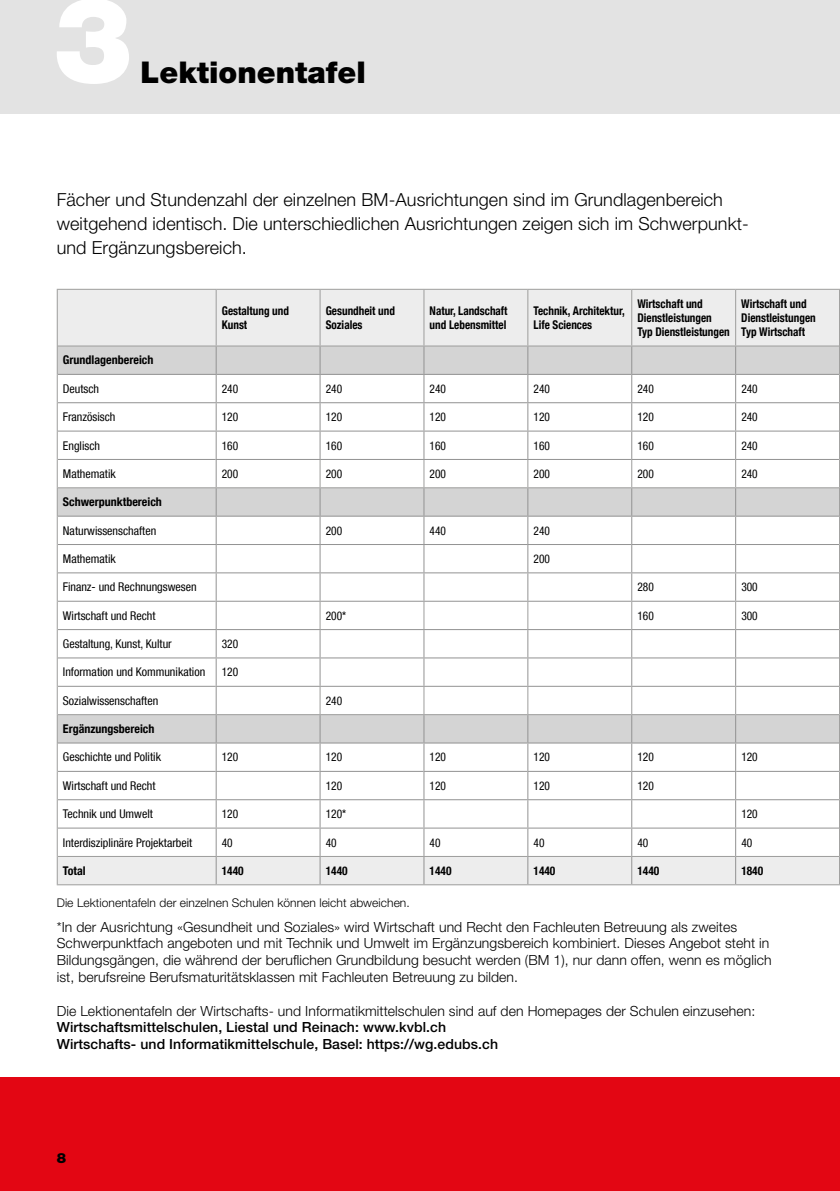
<style>
.page{position:relative;width:840px;height:1191px;background:#fff}
.page>*{position:absolute;margin:0;border:0;box-sizing:border-box;transform-origin:0 0}
.t1{font:900 120px "Helvetica Neue";color:#fff}
.t2{font:900 30px "Helvetica Neue";color:#000}
.t3{font:300 18px/24px "Helvetica Neue";letter-spacing:.005em;color:#000}
.t4{font:300 14px/16.8px "Helvetica Neue";letter-spacing:.005em;color:#000}
.t5{font:500 14px/16.8px "Helvetica Neue";letter-spacing:.005em;color:#000}
.t6{font:900 14px "Helvetica Neue";color:#000}
.t7{font:condensed 12px "Helvetica Neue LT Com";color:#000}
.t8{font:700 condensed 12px/14.4px "Helvetica Neue LT Com";color:#000;scale:.93 1}
.t9{font:condensed 12px "Helvetica Neue LT Com";color:#000;scale:.95 1}
.t10{font:300 12px "Helvetica Neue";letter-spacing:.005em;color:#000}
.t11{font:700 condensed 12px "Helvetica Neue LT Com";color:#000}
.t12{font:700 condensed 12px "Helvetica Neue LT Com";color:#000;scale:.95 1}
</style>
<div class="page">
<div style="left:0;top:0;width:839px;height:113px;background:#e3e3e3"></div>
<div style="left:0;top:1077px;width:839px;height:114px;background:#e30613"></div>
<svg style="left:57px;top:289px;width:782px;height:595px"></svg>
<hr style="left:57px;top:884px;width:159px;height:1px;background:#9d9d9c">
<hr style="left:216px;top:884px;width:104px;height:1px;background:#9d9d9c">
<hr style="left:320px;top:884px;width:103px;height:1px;background:#9d9d9c">
<hr style="left:423px;top:884px;width:104px;height:1px;background:#9d9d9c">
<hr style="left:527px;top:884px;width:104px;height:1px;background:#9d9d9c">
<hr style="left:631px;top:884px;width:104px;height:1px;background:#9d9d9c">
<hr style="left:735px;top:884px;width:104px;height:1px;background:#9d9d9c">
<h1 class="t1" style="left:53px;top:-31px;width:82px">3</h1>
<h2 class="t2" style="left:140px;top:54px;width:227px">Lektionentafel</h2>
<p class="t3" style="left:57px;top:187px;width:693px">Fächer und Stundenzahl der einzelnen BM-Ausrichtungen sind im Grundlagenbereich weitgehend identisch. Die unterschiedlichen Ausrichtungen zeigen sich im Schwerpunkt&shy;und Ergänzungsbereich.</p>
<p class="t8" style="left:222px;top:303px;width:74px">Gestaltung und<br>Kunst</p>
<p class="t8" style="left:325px;top:303px;width:76px">Gesundheit und<br>Soziales</p>
<p class="t8" style="left:429px;top:303px;width:85px">Natur, Landschaft und Lebensmittel</p>
<p class="t8" style="left:533px;top:303px;width:99px">Technik, Architektur,<br>Life Sciences</p>
<p class="t8" style="left:637px;top:296px;width:101px">Wirtschaft und<br>Dienstleistungen<br>Typ Dienstleistungen</p>
<p class="t8" style="left:740px;top:296px;width:81px">Wirtschaft und<br>Dienstleistungen<br>Typ Wirtschaft</p>
<p class="t11" style="left:63px;top:353px;width:92px">Grundlagenbereich</p>
<p class="t7" style="left:63px;top:381px;width:38px">Deutsch</p>
<p class="t9" style="left:222px;top:381px;width:19px">240</p>
<p class="t9" style="left:325px;top:381px;width:19px">240</p>
<p class="t9" style="left:429px;top:381px;width:19px">240</p>
<p class="t9" style="left:533px;top:381px;width:19px">240</p>
<p class="t9" style="left:637px;top:381px;width:19px">240</p>
<p class="t9" style="left:741px;top:381px;width:19px">240</p>
<p class="t7" style="left:63px;top:410px;width:54px">Französisch</p>
<p class="t9" style="left:222px;top:410px;width:19px">120</p>
<p class="t9" style="left:325px;top:410px;width:19px">120</p>
<p class="t9" style="left:429px;top:410px;width:19px">120</p>
<p class="t9" style="left:533px;top:410px;width:19px">120</p>
<p class="t9" style="left:637px;top:410px;width:19px">120</p>
<p class="t9" style="left:741px;top:410px;width:19px">240</p>
<p class="t7" style="left:63px;top:438px;width:39px">Englisch</p>
<p class="t9" style="left:222px;top:438px;width:19px">160</p>
<p class="t9" style="left:325px;top:438px;width:19px">160</p>
<p class="t9" style="left:429px;top:438px;width:19px">160</p>
<p class="t9" style="left:533px;top:438px;width:19px">160</p>
<p class="t9" style="left:637px;top:438px;width:19px">160</p>
<p class="t9" style="left:741px;top:438px;width:19px">240</p>
<p class="t7" style="left:63px;top:466px;width:54px">Mathematik</p>
<p class="t9" style="left:222px;top:466px;width:19px">200</p>
<p class="t9" style="left:325px;top:466px;width:19px">200</p>
<p class="t9" style="left:429px;top:466px;width:19px">200</p>
<p class="t9" style="left:533px;top:466px;width:19px">200</p>
<p class="t9" style="left:637px;top:466px;width:19px">200</p>
<p class="t9" style="left:741px;top:466px;width:19px">240</p>
<p class="t11" style="left:63px;top:495px;width:100px">Schwerpunktbereich</p>
<p class="t7" style="left:63px;top:523px;width:95px">Naturwissenschaften</p>
<p class="t9" style="left:325px;top:523px;width:19px">200</p>
<p class="t9" style="left:429px;top:523px;width:19px">440</p>
<p class="t9" style="left:533px;top:523px;width:19px">240</p>
<p class="t7" style="left:63px;top:551px;width:54px">Mathematik</p>
<p class="t9" style="left:533px;top:551px;width:19px">200</p>
<p class="t7" style="left:63px;top:580px;width:135px">Finanz- und Rechnungswesen</p>
<p class="t9" style="left:637px;top:580px;width:19px">280</p>
<p class="t9" style="left:741px;top:580px;width:19px">300</p>
<p class="t7" style="left:63px;top:608px;width:94px">Wirtschaft und Recht</p>
<p class="t9" style="left:325px;top:608px;width:23px">200*</p>
<p class="t9" style="left:637px;top:608px;width:19px">160</p>
<p class="t9" style="left:741px;top:608px;width:19px">300</p>
<p class="t7" style="left:63px;top:637px;width:110px">Gestaltung, Kunst, Kultur</p>
<p class="t9" style="left:222px;top:637px;width:19px">320</p>
<p class="t7" style="left:63px;top:665px;width:144px">Information und Kommunikation</p>
<p class="t9" style="left:222px;top:665px;width:19px">120</p>
<p class="t7" style="left:63px;top:693px;width:97px">Sozialwissenschaften</p>
<p class="t9" style="left:325px;top:693px;width:19px">240</p>
<p class="t11" style="left:63px;top:721px;width:93px">Ergänzungsbereich</p>
<p class="t7" style="left:63px;top:750px;width:99px">Geschichte und Politik</p>
<p class="t9" style="left:222px;top:750px;width:19px">120</p>
<p class="t9" style="left:325px;top:750px;width:19px">120</p>
<p class="t9" style="left:429px;top:750px;width:19px">120</p>
<p class="t9" style="left:533px;top:750px;width:19px">120</p>
<p class="t9" style="left:637px;top:750px;width:19px">120</p>
<p class="t9" style="left:741px;top:750px;width:19px">120</p>
<p class="t7" style="left:63px;top:778px;width:94px">Wirtschaft und Recht</p>
<p class="t9" style="left:325px;top:778px;width:19px">120</p>
<p class="t9" style="left:429px;top:778px;width:19px">120</p>
<p class="t9" style="left:533px;top:778px;width:19px">120</p>
<p class="t9" style="left:637px;top:778px;width:19px">120</p>
<p class="t7" style="left:63px;top:807px;width:91px">Technik und Umwelt</p>
<p class="t9" style="left:222px;top:807px;width:19px">120</p>
<p class="t9" style="left:325px;top:807px;width:23px">120*</p>
<p class="t9" style="left:741px;top:807px;width:19px">120</p>
<p class="t7" style="left:63px;top:835px;width:131px">Interdisziplinäre Projektarbeit</p>
<p class="t9" style="left:222px;top:835px;width:13px">40</p>
<p class="t9" style="left:325px;top:835px;width:13px">40</p>
<p class="t9" style="left:429px;top:835px;width:13px">40</p>
<p class="t9" style="left:533px;top:835px;width:13px">40</p>
<p class="t9" style="left:637px;top:835px;width:13px">40</p>
<p class="t9" style="left:741px;top:835px;width:13px">40</p>
<p class="t11" style="left:63px;top:863px;width:24px">Total</p>
<p class="t12" style="left:222px;top:863px;width:25px">1440</p>
<p class="t12" style="left:325px;top:863px;width:25px">1440</p>
<p class="t12" style="left:429px;top:863px;width:25px">1440</p>
<p class="t12" style="left:533px;top:863px;width:25px">1440</p>
<p class="t12" style="left:637px;top:863px;width:25px">1440</p>
<p class="t12" style="left:741px;top:863px;width:25px">1840</p>
<p class="t10" style="left:57px;top:895px;width:354px">Die Lektionentafeln der einzelnen Schulen können leicht abweichen.</p>
<p class="t4" style="left:57px;top:918px;width:716px">*In der Ausrichtung «Gesundheit und Soziales» wird Wirtschaft und Recht den Fachleuten Betreuung als zweites Schwerpunktfach angeboten und mit Technik und Umwelt im Ergänzungsbereich kombiniert. Dieses Angebot steht in Bildungsgängen, die während der beruflichen Grundbildung besucht werden (BM 1), nur dann offen, wenn es möglich ist, berufsreine Berufsmaturitätsklassen mit Fachleuten Betreuung zu bilden.</p>
<p class="t4" style="left:57px;top:1002px;width:699px">Die Lektionentafeln der Wirtschafts- und Informatikmittelschulen sind auf den Homepages der Schulen einzusehen:</p>
<p class="t5" style="left:57px;top:1019px;width:442px">Wirtschaftsmittelschulen, Liestal und Reinach: www.kvbl.ch<br>Wirtschafts- und Informatikmittelschule, Basel: https://wg.edubs.ch</p>
<p class="t6" style="left:57px;top:1149px;width:11px">8</p>
</div>
